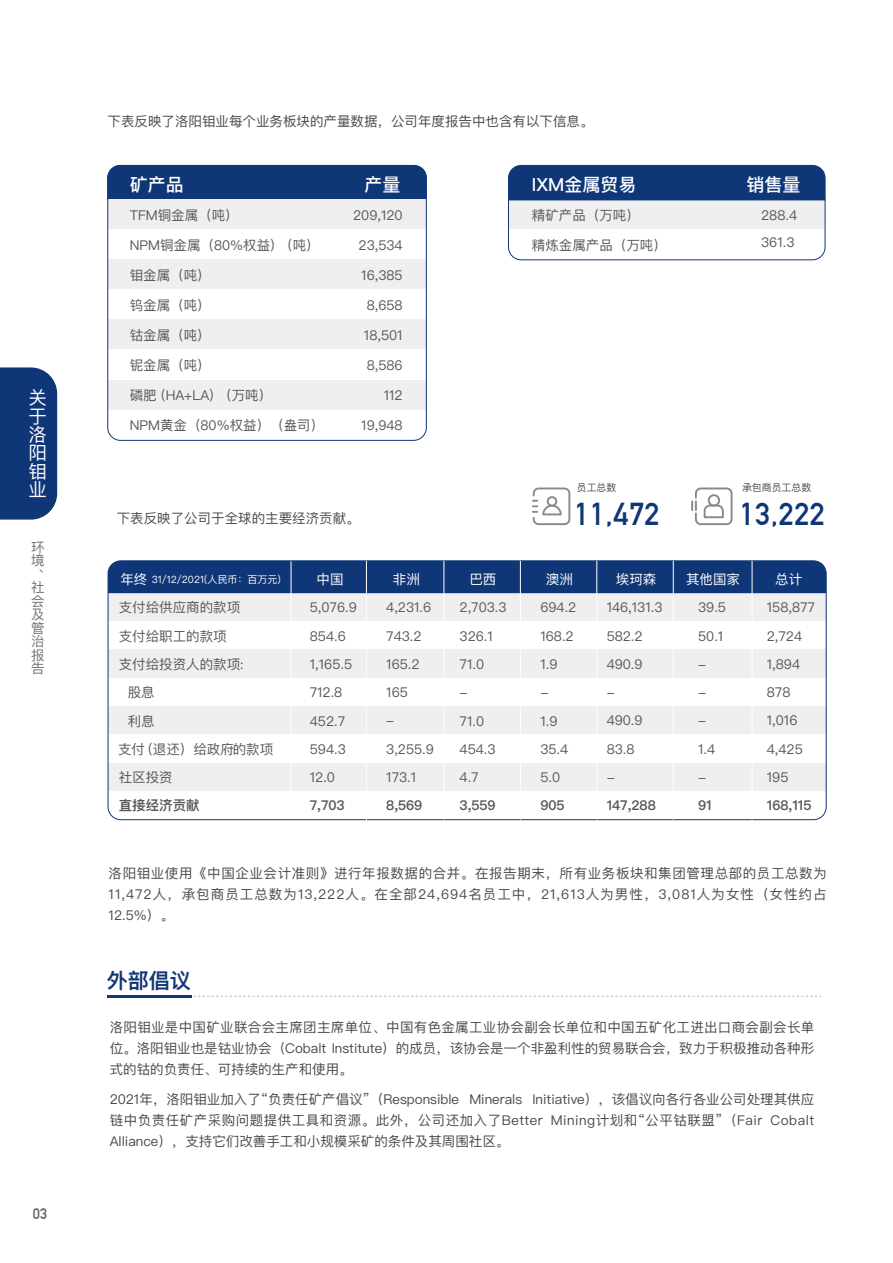
<style>
.page{position:relative;width:893px;height:1263px;background:#fff}
.page>*{position:absolute;margin:0;border:0;box-sizing:border-box;transform-origin:0 0}
.t1{font:700 31.05px "DIN Alternate";letter-spacing:.02em;color:#0f3677}
.t2{font:600 21px "Ping Fang SC";color:#0f3677}
.t3{font:18.45px/18.5px "Ping Fang SC";color:#fff;text-align:justify}
.t4{font:500 18px "Ping Fang SC";color:#fff}
.t5{font:700 15px "DIN Alternate";color:#656464}
.t6{font:13.5px/21px "Ping Fang SC";color:#4c4948;text-align:justify}
.t7{font:13.5px/28.2px "Ping Fang SC";color:#595757}
.t8{font:600 13.5px "Ping Fang SC";color:#595757}
.t9{font:13.5px "Ping Fang SC";color:#fff}
.t10{font:13.5px/13.5px "Ping Fang SC";color:#727171;text-align:justify}
.t11{font:10.05px "Ping Fang SC";color:#fff}
.t12{font:9.9px "Ping Fang SC";color:#4c4948}
</style>
<div class="page">
<div style="left:108px;top:593px;width:718px;height:28px;background:#efefef"></div>
<div style="left:108px;top:650px;width:718px;height:28px;background:#efefef"></div>
<div style="left:108px;top:706px;width:718px;height:29px;background:#efefef"></div>
<div style="left:108px;top:763px;width:718px;height:28px;background:#efefef"></div>
<div style="left:108px;top:561px;width:718px;height:32px;background:#0f3677"></div>
<div style="left:107px;top:165px;width:320px;height:35px;background:#0f3677"></div>
<div style="left:108px;top:200px;width:318px;height:30px;background:#efefef"></div>
<div style="left:108px;top:260px;width:318px;height:30px;background:#efefef"></div>
<div style="left:108px;top:320px;width:318px;height:30px;background:#efefef"></div>
<div style="left:108px;top:380px;width:318px;height:30px;background:#efefef"></div>
<hr style="left:291px;top:561px;width:1px;height:259px;background:#fff">
<div style="left:108px;top:561px;width:718px;height:259px;border:1px solid #0f3677;border-radius:13px"></div>
<hr style="left:366px;top:561px;width:1px;height:268px;background:#fff">
<hr style="left:444px;top:561px;width:1px;height:259px;background:#fff">
<hr style="left:520px;top:561px;width:1px;height:259px;background:#fff">
<hr style="left:597px;top:561px;width:1px;height:259px;background:#fff">
<hr style="left:673px;top:561px;width:1px;height:259px;background:#fff">
<hr style="left:752px;top:561px;width:1px;height:259px;background:#fff">
<div style="left:0;top:367px;width:57px;height:153px;background:#0f3677"></div>
<div style="left:108px;top:165px;width:318px;height:276px;border:1px solid #0f3677;border-radius:12px"></div>
<svg style="left:508px;top:165px;width:317px;height:95px"></svg>
<div style="left:533px;top:487px;width:37px;height:38px;border:2px solid #898989;border-radius:5px"></div>
<div style="left:547px;top:496px;width:10px;height:11px;border:2px solid #898989;border-radius:50%"></div>
<svg style="left:533px;top:500px;width:29px;height:16px"></svg>
<svg style="left:691px;top:487px;width:42px;height:39px"></svg>
<svg style="left:193px;top:996px;width:628px;height:1px"></svg>
<hr style="left:108px;top:995px;width:84px;height:3px;background:#0f3677">
<h3 class="t3" style="left:29px;top:388px;width:19px">关于洛阳钼业</h3>
<p class="t10" style="left:31px;top:540px;width:15px">环境︑社会及管治报告</p>
<p class="t5" style="left:33px;top:1202px;width:16px">03</p>
<p class="t6" style="left:107px;top:110px;width:488px">下表反映了洛阳钼业每个业务板块的产量数据，公司年度报告中也含有以下信息。</p>
<h3 class="t4" style="left:130px;top:174px;width:55px">矿产品</h3>
<h3 class="t4" style="left:364px;top:174px;width:37px">产量</h3>
<h3 class="t4" style="left:532px;top:174px;width:106px">IXM金属贸易</h3>
<h3 class="t4" style="left:746px;top:174px;width:55px">销售量</h3>
<p class="t7" style="left:130px;top:201px;width:111px">TFM铜金属（吨）</p>
<p class="t7" style="left:130px;top:231px;width:192px">NPM铜金属（80%权益) （吨）</p>
<p class="t7" style="left:130px;top:261px;width:82px">钼金属（吨）</p>
<p class="t7" style="left:130px;top:291px;width:82px">钨金属（吨）</p>
<p class="t7" style="left:130px;top:321px;width:82px">钴金属（吨）</p>
<p class="t7" style="left:130px;top:351px;width:82px">铌金属（吨）</p>
<p class="t7" style="left:130px;top:381px;width:144px">磷肥 (HA+LA) （万吨）</p>
<p class="t7" style="left:130px;top:411px;width:196px">NPM黄金（80%权益）（盎司）</p>
<p class="t7" style="left:532px;top:201px;width:109px">精矿产品（万吨）</p>
<p class="t7" style="left:532px;top:231px;width:136px">精炼金属产品（万吨）</p>
<p class="t7" style="left:353px;top:201px;width:51px">209,120</p>
<p class="t7" style="left:359px;top:231px;width:46px">23,534</p>
<p class="t7" style="left:361px;top:261px;width:43px">16,385</p>
<p class="t7" style="left:367px;top:291px;width:37px">8,658</p>
<p class="t7" style="left:364px;top:321px;width:40px">18,501</p>
<p class="t7" style="left:367px;top:351px;width:37px">8,586</p>
<p class="t7" style="left:384px;top:381px;width:20px">112</p>
<p class="t7" style="left:361px;top:411px;width:43px">19,948</p>
<p class="t7" style="left:761px;top:201px;width:37px;line-height:27px">288.4<br>361.3</p>
<p class="t6" style="left:117px;top:507px;width:245px">下表反映了公司于全球的主要经济贡献。</p>
<p class="t12" style="left:577px;top:482px;width:41px">员工总数</p>
<p class="t12" style="left:742px;top:482px;width:71px">承包商员工总数</p>
<h1 class="t1" style="left:740px;top:490px;width:86px">13,222</h1>
<h1 class="t1" style="left:574px;top:490px;width:86px">11,472</h1>
<p class="t9" style="left:120px;top:571px;width:28px">年终</p>
<p class="t9" style="left:317px;top:571px;width:28px">中国</p>
<p class="t9" style="left:393px;top:571px;width:28px">非洲</p>
<p class="t9" style="left:469px;top:571px;width:28px">巴西</p>
<p class="t9" style="left:546px;top:571px;width:28px">澳洲</p>
<p class="t9" style="left:616px;top:571px;width:42px">埃珂森</p>
<p class="t9" style="left:686px;top:571px;width:55px">其他国家</p>
<p class="t9" style="left:775px;top:571px;width:28px">总计</p>
<p class="t7" style="left:460px;top:593px;width:48px">2,703.3<br>326.1<br>71.0<br>-<br>71.0<br>454.3<br>4.7</p>
<p class="t8" style="left:460px;top:797px;width:38px">3,559</p>
<p class="t11" style="left:152px;top:573px;width:131px">31/12/2021(人民币：百万元)</p>
<p class="t7" style="left:119px;top:593px;width:123px">支付给供应商的款项</p>
<p class="t7" style="left:119px;top:622px;width:109px">支付给职工的款项</p>
<p class="t7" style="left:119px;top:650px;width:127px">支付给投资人的款项:</p>
<p class="t7" style="left:128px;top:678px;width:28px">股息</p>
<p class="t7" style="left:128px;top:706px;width:28px">利息</p>
<p class="t7" style="left:118px;top:735px;width:157px">支付（退还）给政府的款项</p>
<p class="t7" style="left:119px;top:763px;width:55px">社区投资</p>
<p class="t8" style="left:119px;top:797px;width:82px">直接经济贡献</p>
<p class="t7" style="left:698px;top:593px;width:29px">39.5<br>50.1 -<br>-<br>-<br>1.4 -</p>
<p class="t8" style="left:698px;top:797px;width:15px">91</p>
<p class="t7" style="left:607px;top:593px;width:57px">146,131.3<br>582.2<br>490.9<br>-<br>490.9<br>83.8<br>-</p>
<p class="t8" style="left:607px;top:797px;width:51px">147,288</p>
<p class="t7" style="left:386px;top:593px;width:49px">4,231.6<br>743.2<br>165.2<br>165<br>-<br>3,255.9<br>173.1</p>
<p class="t8" style="left:386px;top:797px;width:38px">8,569</p>
<p class="t7" style="left:767px;top:593px;width:50px">158,877<br>2,724<br>1,894<br>878<br>1,016<br>4,425<br>195</p>
<p class="t8" style="left:767px;top:797px;width:46px">168,115</p>
<p class="t7" style="left:310px;top:593px;width:48px">5,076.9<br>854.6<br>1,165.5<br>712.8<br>452.7<br>594.3<br>12.0</p>
<p class="t8" style="left:310px;top:797px;width:36px">7,703</p>
<p class="t7" style="left:540px;top:593px;width:37px">694.2<br>168.2<br>1.9<br>-<br>1.9<br>35.4<br>5.0</p>
<p class="t8" style="left:540px;top:797px;width:26px">905</p>
<p class="t6" style="left:109px;top:862px;width:720px">洛阳钼业使用《中国企业会计准则》进行年报数据的合并。在报告期末，所有业务板块和集团管理总部的员工总数为11,472人，承包商员工总数为13,222人。在全部24,694名员工中，21,613人为男性，3,081人为女性（女性约占12.5%）。</p>
<h2 class="t2" style="left:107px;top:967px;width:85px">外部倡议</h2>
<p class="t6" style="left:110px;top:1016px;width:706px">洛阳钼业是中国矿业联合会主席团主席单位、中国有色金属工业协会副会长单位和中国五矿化工进出口商会副会长单位。洛阳钼业也是钴业协会（Cobalt Institute）的成员，该协会是一个非盈利性的贸易联合会，致力于积极推动各种形式的钴的负责任、可持续的生产和使用。</p>
<p class="t6" style="left:110px;top:1088px;width:706px">2021年，洛阳钼业加入了“负责任矿产倡议”（Responsible Minerals Initiative），该倡议向各行各业公司处理其供应链中负责任矿产采购问题提供工具和资源。此外，公司还加入了Better Mining计划和“公平钴联盟”（Fair Cobalt Alliance），支持它们改善手工和小规模采矿的条件及其周围社区。</p>
</div>
